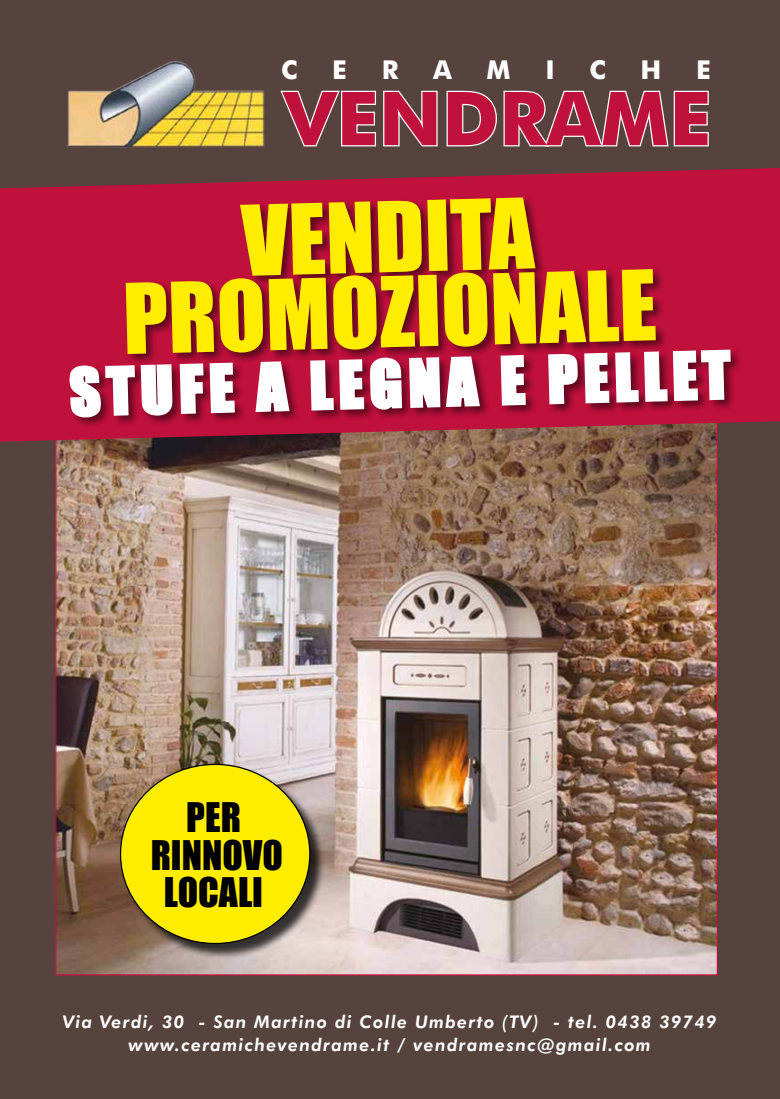
<style>
.page{position:relative;width:780px;height:1099px;background:#fff}
.page>*{position:absolute;margin:0;border:0;box-sizing:border-box;transform-origin:0 0}
.t1{font:90px/74.8px "Impact";color:#ffed00;text-align:center}
.t2{font:700 74.38px "Futura BT";color:#c0103c}
.t3{font:60px "Impact";color:#fff}
.t4{font:37.5px/37.5px "Impact";color:#000;text-align:center}
.t5{font:700 26px "Futura BT";color:#fff}
.t6{font:italic 800 17.5px/22.5px "Futura BT";letter-spacing:.075em;color:#fff;text-align:center}
</style>
<div class="page">
<div style="left:0;top:0;width:780px;height:1098px;background:#56433e"></div>
<img style="left:57px;top:441px;width:659px;height:532px">
<img style="left:67px;top:61px;width:197px;height:87px">
<svg style="left:278px;top:89px;width:161px;height:59px;background:#786965"></svg>
<svg style="left:445px;top:88px;width:265px;height:60px"></svg>
<svg style="left:0;top:168px;width:780px;height:273px;background:#a71b3c"></svg>
<div style="left:68px;top:196px;width:674px;height:233px;background:#000;opacity:.51"></div>
<svg style="left:68px;top:184px;width:168px;height:412px;background:#ab4858"></svg>
<svg style="left:254px;top:350px;width:37px;height:63px;background:#a43f58"></svg>
<img style="left:309px;top:345px;width:172px;height:243px">
<svg style="left:499px;top:354px;width:28px;height:53px"></svg>
<svg style="left:547px;top:173px;width:185px;height:392px;background:#9d3343"></svg>
<div style="left:122px;top:765px;width:204px;height:194px;background:#000;opacity:.75"></div>
<div style="left:120px;top:764px;width:190px;height:179px;background:#ffed00;border-radius:50%"></div>
<h3 class="t5" style="left:281px;top:54px;width:18px">C</h3>
<h3 class="t5" style="left:332px;top:54px;width:16px">E</h3>
<h3 class="t5" style="left:381px;top:54px;width:18px">R</h3>
<h3 class="t5" style="left:433px;top:54px;width:20px">A</h3>
<h3 class="t5" style="left:486px;top:54px;width:26px">M</h3>
<h3 class="t5" style="left:545px;top:54px;width:11px">I</h3>
<h3 class="t5" style="left:589px;top:54px;width:18px">C</h3>
<h3 class="t5" style="left:640px;top:54px;width:22px">H</h3>
<h3 class="t5" style="left:696px;top:54px;width:16px">E</h3>
<h2 class="t2" style="left:284px;top:73px;width:429px">VENDRAME</h2>
<h1 class="t1" style="left:121px;top:202px;width:535px;rotate:-1deg">VENDITA<br>PROMOZIONALE</h1>
<h3 class="t3" style="left:68px;top:348px;width:662px;rotate:-2deg">STUFE A LEGNA E PELLET</h3>
<h3 class="t4" style="left:151px;top:797px;width:134px">PER<br>RINNOVO<br>LOCALI</h3>
<p class="t6" style="left:63px;top:1010px;width:655px">Via Verdi, 30 - San Martino di Colle Umberto (TV) - tel. 0438 39749 www.ceramichevendrame.it / vendramesnc@gmail.com</p>
</div>
